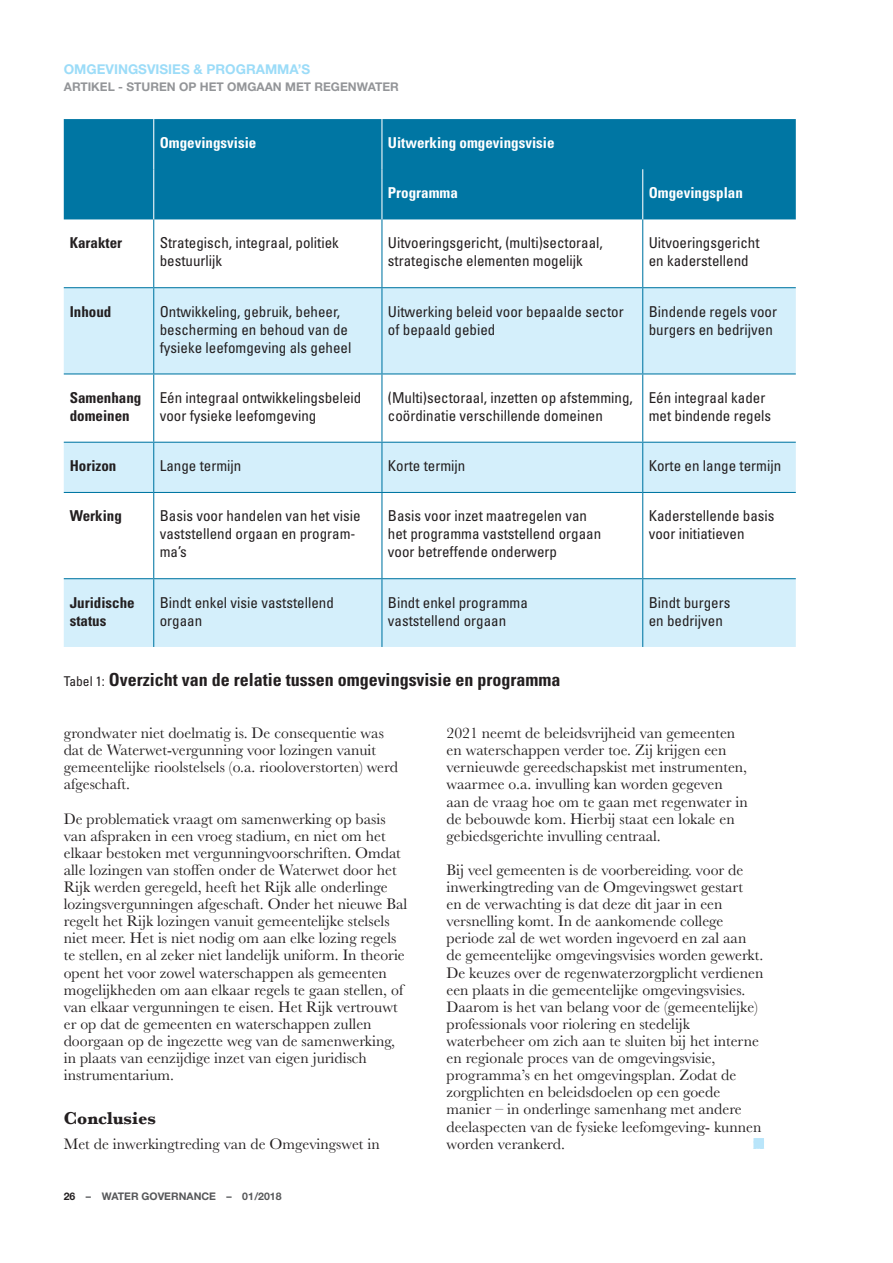
<style>
.page{position:relative;width:893px;height:1263px;background:#fff}
.page>*{position:absolute;margin:0;border:0;box-sizing:border-box;transform-origin:0 0}
.t1{font:700 condensed 18px "Univers";color:#231f20}
.t2{font:700 18px "Baskerville";color:#231f20}
.t3{font:15.75px/17.1px "Baskerville";color:#231f20}
.t4{font:condensed 15px/18px "Univers";color:#231f20}
.t5{font:700 condensed 15px/18px "Univers";color:#231f20}
.t6{font:700 condensed 15px "Univers";color:#fff}
.t7{font:700 13.5px "Helvetica Neue";color:#9cdcf8}
.t8{font:700 12px "Helvetica Neue";color:#939598}
.t9{font:700 10.5px "Helvetica Neue";color:#57585a}
.t10{font:700 10.5px "Baskerville BE";color:#b9e5fa}
.s1{font-weight:400;font-size:13.5px}
.s2{color:#231f20}
</style>
<div class="page">
<div style="left:753px;top:1138px;width:11px;height:10px;background:#b9e5fa"></div>
<div style="left:64px;top:119px;width:732px;height:100px;background:#0076a3"></div>
<svg style="left:64px;top:288px;width:732px;height:359px;fill:#d4effb"></svg>
<hr style="left:153px;top:119px;width:1px;height:50px;background:#fff">
<hr style="left:153px;top:169px;width:1px;height:50px;background:#fff">
<hr style="left:381px;top:169px;width:1px;height:50px;background:#fff">
<hr style="left:381px;top:119px;width:1px;height:50px;background:#fff">
<hr style="left:642px;top:169px;width:1px;height:50px;background:#fff">
<hr style="left:153px;top:219px;width:1px;height:68px;background:#0076a3">
<hr style="left:381px;top:219px;width:1px;height:68px;background:#0076a3">
<hr style="left:642px;top:219px;width:1px;height:68px;background:#0076a3">
<hr style="left:64px;top:287px;width:90px;height:1px;background:#0076a3">
<hr style="left:154px;top:287px;width:228px;height:1px;background:#0076a3">
<hr style="left:153px;top:288px;width:1px;height:85px;background:#0076a3">
<hr style="left:382px;top:287px;width:261px;height:1px;background:#0076a3">
<hr style="left:381px;top:288px;width:1px;height:85px;background:#0076a3">
<hr style="left:643px;top:287px;width:153px;height:1px;background:#0076a3">
<hr style="left:642px;top:288px;width:1px;height:85px;background:#0076a3">
<hr style="left:64px;top:373px;width:90px;height:1px;background:#0076a3">
<hr style="left:154px;top:373px;width:228px;height:1px;background:#0076a3">
<hr style="left:153px;top:374px;width:1px;height:68px;background:#0076a3">
<hr style="left:382px;top:373px;width:261px;height:1px;background:#0076a3">
<hr style="left:381px;top:374px;width:1px;height:68px;background:#0076a3">
<hr style="left:643px;top:373px;width:153px;height:1px;background:#0076a3">
<hr style="left:642px;top:374px;width:1px;height:68px;background:#0076a3">
<hr style="left:64px;top:442px;width:90px;height:1px;background:#0076a3">
<hr style="left:154px;top:442px;width:228px;height:1px;background:#0076a3">
<hr style="left:153px;top:443px;width:1px;height:49px;background:#0076a3">
<hr style="left:382px;top:442px;width:261px;height:1px;background:#0076a3">
<hr style="left:381px;top:443px;width:1px;height:49px;background:#0076a3">
<hr style="left:643px;top:442px;width:153px;height:1px;background:#0076a3">
<hr style="left:642px;top:443px;width:1px;height:49px;background:#0076a3">
<hr style="left:64px;top:492px;width:90px;height:1px;background:#0076a3">
<hr style="left:154px;top:492px;width:228px;height:1px;background:#0076a3">
<hr style="left:153px;top:493px;width:1px;height:85px;background:#0076a3">
<hr style="left:382px;top:492px;width:261px;height:1px;background:#0076a3">
<hr style="left:381px;top:493px;width:1px;height:85px;background:#0076a3">
<hr style="left:643px;top:492px;width:153px;height:1px;background:#0076a3">
<hr style="left:642px;top:493px;width:1px;height:85px;background:#0076a3">
<hr style="left:64px;top:578px;width:90px;height:1px;background:#0076a3">
<hr style="left:154px;top:578px;width:228px;height:1px;background:#0076a3">
<hr style="left:153px;top:579px;width:1px;height:68px;background:#0076a3">
<hr style="left:382px;top:578px;width:261px;height:1px;background:#0076a3">
<hr style="left:381px;top:579px;width:1px;height:68px;background:#0076a3">
<hr style="left:643px;top:578px;width:153px;height:1px;background:#0076a3">
<hr style="left:642px;top:579px;width:1px;height:68px;background:#0076a3">
<p class="t7" style="left:64px;top:61px;width:248px">OMGEVINGSVISIES &amp; PROGRAMMA’S</p>
<p class="t8" style="left:64px;top:80px;width:337px">ARTIKEL - STUREN OP HET OMGAAN MET REGENWATER</p>
<p class="t6" style="left:160px;top:133px;width:98px">Omgevingsvisie</p>
<p class="t6" style="left:388px;top:133px;width:168px">Uitwerking omgevingsvisie</p>
<p class="t6" style="left:388px;top:184px;width:71px">Programma</p>
<p class="t6" style="left:649px;top:184px;width:96px">Omgevingsplan</p>
<p class="t5" style="left:70px;top:234px;width:54px">Karakter</p>
<p class="t4" style="left:160px;top:234px;width:181px">Strategisch, integraal, politiek bestuurlijk</p>
<p class="t4" style="left:388px;top:234px;width:216px">Uitvoeringsgericht, (multi)sectoraal, strategische elementen mogelijk</p>
<p class="t4" style="left:649px;top:234px;width:112px">Uitvoeringsgericht en kaderstellend</p>
<p class="t5" style="left:70px;top:302px;width:43px">Inhoud</p>
<p class="t4" style="left:160px;top:302px;width:193px">Ontwikkeling, gebruik, beheer, bescherming en behoud van de fysieke leefomgeving als geheel</p>
<p class="t4" style="left:388px;top:302px;width:237px">Uitwerking beleid voor bepaalde sector of bepaald gebied</p>
<p class="t4" style="left:649px;top:302px;width:130px">Bindende regels voor burgers en bedrijven</p>
<p class="t5" style="left:70px;top:388px;width:73px">Samenhang domeinen</p>
<p class="t4" style="left:160px;top:388px;width:203px">Eén integraal ontwikkelingsbeleid voor fysieke leefomgeving</p>
<p class="t4" style="left:388px;top:388px;width:246px">(Multi)sectoraal, inzetten op afstemming, coördinatie verschillende domeinen</p>
<p class="t4" style="left:649px;top:388px;width:124px">Eén integraal kader met bindende regels</p>
<p class="t5" style="left:70px;top:457px;width:48px">Horizon</p>
<p class="t4" style="left:160px;top:457px;width:83px">Lange termijn</p>
<p class="t4" style="left:388px;top:457px;width:79px">Korte termijn</p>
<p class="t4" style="left:649px;top:457px;width:134px">Korte en lange termijn</p>
<p class="t5" style="left:70px;top:507px;width:54px">Werking</p>
<p class="t4" style="left:160px;top:507px;width:202px">Basis voor handelen van het visie vaststellend orgaan en program&shy;ma’s</p>
<p class="t4" style="left:388px;top:507px;width:215px">Basis voor inzet maatregelen van het programma vaststellend orgaan voor betreffende onderwerp</p>
<p class="t4" style="left:649px;top:507px;width:127px">Kaderstellende basis voor initiatieven</p>
<p class="t5" style="left:70px;top:593px;width:66px">Juridische status</p>
<p class="t4" style="left:160px;top:593px;width:176px">Bindt enkel visie vaststellend orgaan</p>
<p class="t4" style="left:388px;top:593px;width:141px">Bindt enkel programma vaststellend orgaan</p>
<p class="t4" style="left:649px;top:593px;width:83px">Bindt burgers en bedrijven</p>
<p class="t1" style="left:64px;top:669px;width:498px"><span class="s1">Tabel 1:</span> Overzicht van de relatie tussen omgevingsvisie en programma</p>
<p class="t3" style="left:64px;top:725px;width:336px">grondwater niet doelmatig is. De consequentie was dat de Waterwet-vergunning voor lozingen vanuit gemeentelijke rioolstelsels (o.a. riooloverstorten) werd afgeschaft.</p>
<p class="t3" style="left:64px;top:810px;width:345px">De problematiek vraagt om samenwerking op basis van afspraken in een vroeg stadium, en niet om het elkaar bestoken met vergunningvoorschriften. Omdat alle lozingen van stoffen onder de Waterwet door het Rijk werden geregeld, heeft het Rijk alle onderlinge lozingsvergunningen afgeschaft. Onder het nieuwe Bal regelt het Rijk lozingen vanuit gemeentelijke stelsels niet meer. Het is niet nodig om aan elke lozing regels te stellen, en al zeker niet landelijk uniform. In theorie opent het voor zowel waterschappen als gemeenten mogelijkheden om aan elkaar regels te gaan stellen, of van elkaar vergunningen te eisen. Het Rijk vertrouwt er op dat de gemeenten en waterschappen zullen doorgaan op de ingezette weg van de samenwerking, in plaats van eenzijdige inzet van eigen juridisch instrumentarium.</p>
<p class="t2" style="left:64px;top:1105px;width:94px">Conclusies</p>
<p class="t3" style="left:64px;top:1135px;width:317px">Met de inwerkingtreding van de Omgevingswet in</p>
<p class="t9" style="left:64px;top:1189px;width:219px"><span class="s2">26</span> – WATER GOVERNANCE – 01/2018</p>
<p class="t3" style="left:446px;top:725px;width:303px">2021 neemt de beleidsvrijheid van gemeenten en waterschappen verder toe. Zij krijgen een vernieuwde gereedschapskist met instrumenten, waarmee o.a. invulling kan worden gegeven aan de vraag hoe om te gaan met regenwater in de bebouwde kom. Hierbij staat een lokale en gebiedsgerichte invulling centraal.</p>
<p class="t3" style="left:446px;top:861px;width:318px">Bij veel gemeenten is de voorbereiding. voor de inwerkingtreding van de Omgevingswet gestart<br>en de verwachting is dat deze dit jaar in een versnelling komt. In de aankomende college periode zal de wet worden ingevoerd en zal aan de gemeentelijke omgevingsvisies worden gewerkt.<br>De keuzes over de regenwaterzorgplicht verdienen een plaats in die gemeentelijke omgevingsvisies.<br>Daarom is het van belang voor de (gemeentelijke) professionals voor riolering en stedelijk waterbeheer om zich aan te sluiten bij het interne en regionale proces van de omgevingsvisie, programma’s en het omgevingsplan. Zodat de zorgplichten en beleidsdoelen op een goede manier – in onderlinge samenhang met andere deelaspecten van de fysieke leefomgeving- kunnen worden verankerd.</p>
<p class="t10" style="left:753px;top:1138px;width:12px">M</p>
</div>
